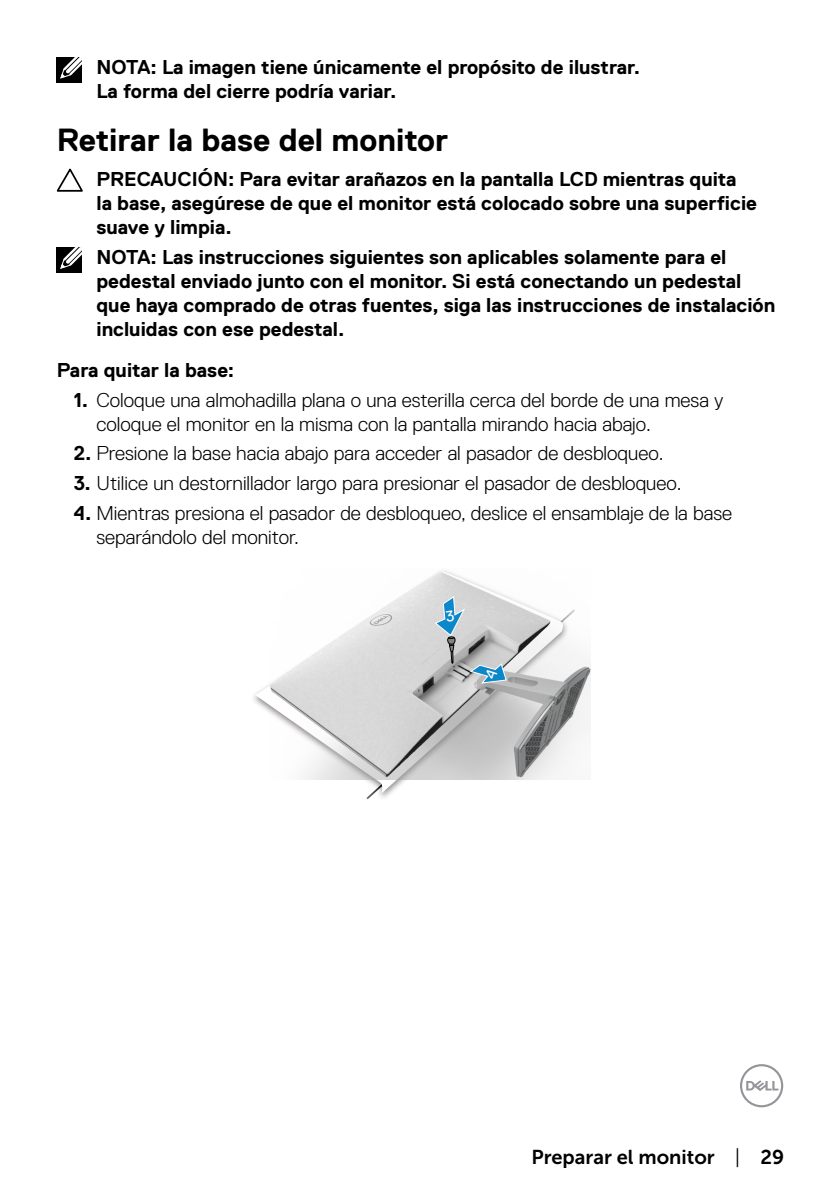
<style>
.page{position:relative;width:840px;height:1191px;background:#fff}
.page>*{position:absolute;margin:0;border:0;box-sizing:border-box;transform-origin:0 0}
.t1{font:700 32px "Dell Replica";color:#000}
.t2{font:700 20px/24px "Dell Replica";color:#000}
.t3{font:300 20px/24px "Dell Replica";color:#000}
.t4{font:20px "Museo Sans For Dell 700";color:#000}
.s1{font-weight:700}
.s2{font-family:"Museo Sans For Dell 300"}
</style>
<div class="page">
<svg style="left:740px;top:1064px;width:42px;height:43px"></svg>
<div style="left:57px;top:57px;width:25px;height:25px;background:#000"></div>
<svg style="left:60px;top:57px;width:22px;height:22px"></svg>
<svg style="left:57px;top:168px;width:26px;height:24px"></svg>
<div style="left:57px;top:247px;width:25px;height:25px;background:#000"></div>
<svg style="left:60px;top:247px;width:22px;height:22px"></svg>
<img style="left:269px;top:570px;width:321px;height:209px">
<svg style="left:366px;top:596px;width:208px;height:203px"></svg>
<p class="t2" style="left:96px;top:55px;width:545px">NOTA: La imagen tiene únicamente el propósito de ilustrar.<br>La forma del cierre podría variar.</p>
<h1 class="t1" style="left:57px;top:122px;width:393px">Retirar la base del monitor</h1>
<p class="t2" style="left:96px;top:167px;width:661px">PRECAUCIÓN: Para evitar arañazos en la pantalla LCD mientras quita la base, asegúrese de que el monitor está colocado sobre una superficie suave y limpia.</p>
<p class="t2" style="left:96px;top:245px;width:680px">NOTA: Las instrucciones siguientes son aplicables solamente para el pedestal enviado junto con el monitor. Si está conectando un pedestal que haya comprado de otras fuentes, siga las instrucciones de instalación incluidas con ese pedestal.</p>
<p class="t2" style="left:57px;top:358px;width:179px">Para quitar la base:</p>
<p class="t3" style="left:96px;top:388px;width:628px;text-indent:-23px"><span class="s1">1.</span> Coloque una almohadilla plana o una esterilla cerca del borde de una mesa y coloque el monitor en la misma con la pantalla mirando hacia abajo.</p>
<p class="t3" style="left:74px;top:441px;width:591px"><span class="s1">2.</span> Presione la base hacia abajo para acceder al pasador de desbloqueo.</p>
<p class="t3" style="left:74px;top:471px;width:609px"><span class="s1">3.</span> Utilice un destornillador largo para presionar el pasador de desbloqueo.</p>
<p class="t3" style="left:96px;top:501px;width:636px;text-indent:-23px"><span class="s1">4.</span> Mientras presiona el pasador de desbloqueo, deslice el ensamblaje de la base separándolo del monitor.</p>
<p class="t4" style="left:531px;top:1145px;width:254px">Preparar el monitor <span class="s2">|</span> 29</p>
</div>
